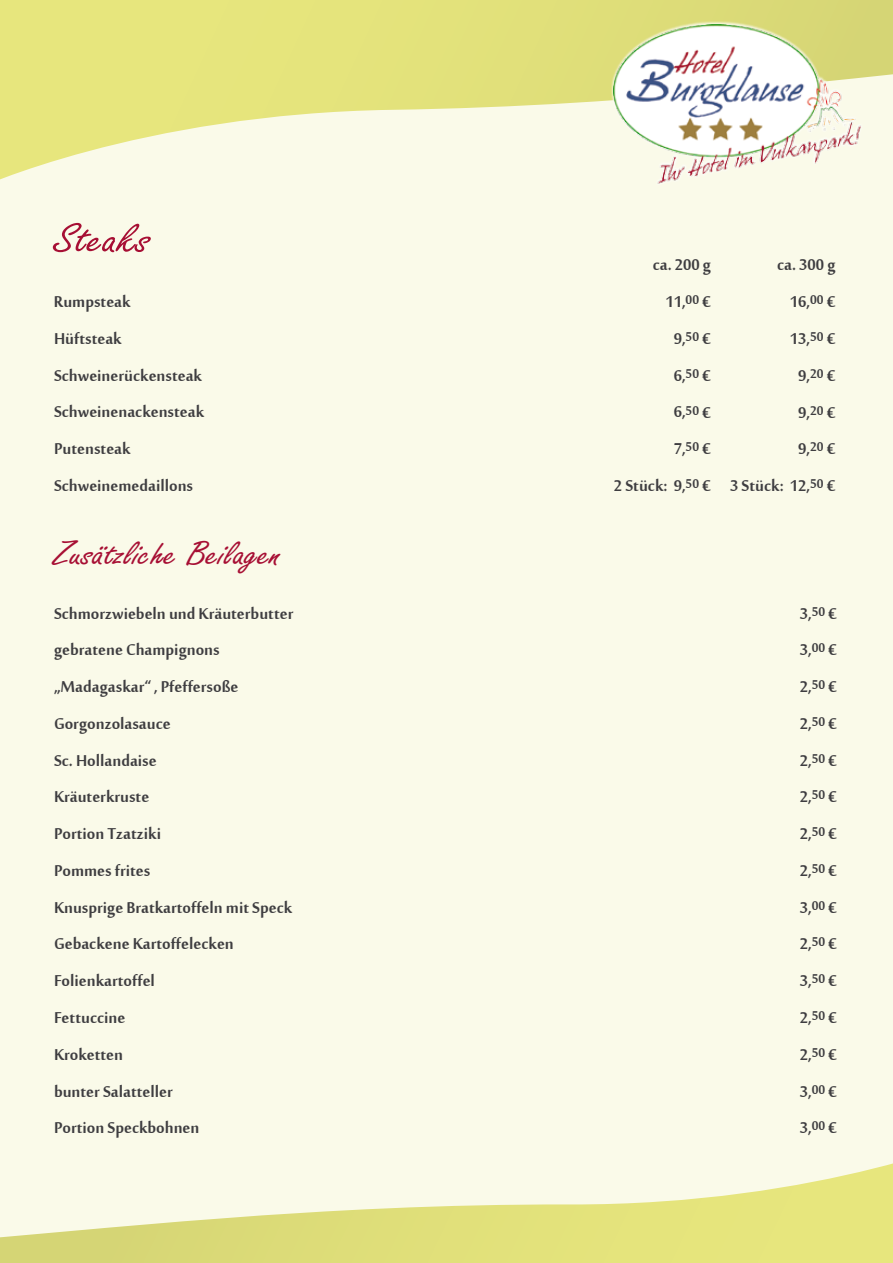
<style>
.page{position:relative;width:893px;height:1263px;background:#fafae9}
.page>*{position:absolute;margin:0;border:0;box-sizing:border-box;transform-origin:0 0}
.t1{font:45px "Freestyle Script";color:#a70f34;scale:1.21 1}
.t2{font:36px "Freestyle Script";color:#a70f34;scale:1.21 1}
.t3{font:24px "Mool Boran";color:#3e3d40}
.s1{font-size:19.5px}
</style>
<div class="page">
<svg style="left:0;top:0;width:893px;height:180px"></svg>
<svg style="left:0;top:1163px;width:893px;height:100px"></svg>
<div style="left:611px;top:21px;width:252px;height:165px;background:#fff;opacity:.75"></div>
<img style="left:614px;top:25px;width:249px;height:161px">
<h1 class="t1" style="left:54px;top:215px;width:81px">Steaks</h1>
<p class="t3" style="left:653px;top:248px;width:60px">ca. 200 g</p>
<p class="t3" style="left:777px;top:248px;width:60px">ca. 300 g</p>
<p class="t3" style="left:54px;top:285px;width:78px">Rumpsteak</p>
<p class="t3" style="left:665px;top:285px;width:47px">11,<span class="s1">00</span> €</p>
<p class="t3" style="left:790px;top:285px;width:47px">16,<span class="s1">00</span> €</p>
<p class="t3" style="left:54px;top:322px;width:69px">Hüftsteak</p>
<p class="t3" style="left:674px;top:322px;width:39px">9,<span class="s1">50</span> €</p>
<p class="t3" style="left:790px;top:322px;width:47px">13,<span class="s1">50</span> €</p>
<p class="t3" style="left:54px;top:358px;width:150px">Schweinerückensteak</p>
<p class="t3" style="left:674px;top:358px;width:39px">6,<span class="s1">50</span> €</p>
<p class="t3" style="left:798px;top:358px;width:39px">9,<span class="s1">20</span> €</p>
<p class="t3" style="left:54px;top:395px;width:152px">Schweinenackensteak</p>
<p class="t3" style="left:674px;top:395px;width:39px">6,<span class="s1">50</span> €</p>
<p class="t3" style="left:798px;top:395px;width:39px">9,<span class="s1">20</span> €</p>
<p class="t3" style="left:54px;top:432px;width:78px">Putensteak</p>
<p class="t3" style="left:674px;top:432px;width:39px">7,<span class="s1">50</span> €</p>
<p class="t3" style="left:798px;top:432px;width:39px">9,<span class="s1">20</span> €</p>
<p class="t3" style="left:54px;top:469px;width:141px">Schweinemedaillons</p>
<p class="t3" style="left:614px;top:469px;width:223px">2 Stück: 9,<span class="s1">50</span> € 3 Stück: 12,<span class="s1">50</span> €</p>
<h2 class="t2" style="left:54px;top:534px;width:190px">Zusätzliche Beilagen</h2>
<p class="t3" style="left:54px;top:596px;width:241px">Schmorzwiebeln und Kräuterbutter</p>
<p class="t3" style="left:800px;top:596px;width:39px">3,<span class="s1">50</span> €</p>
<p class="t3" style="left:54px;top:633px;width:167px">gebratene Champignons</p>
<p class="t3" style="left:800px;top:633px;width:39px">3,<span class="s1">00</span> €</p>
<p class="t3" style="left:54px;top:670px;width:186px">„Madagaskar“ , Pfeffersoße</p>
<p class="t3" style="left:800px;top:670px;width:39px">2,<span class="s1">50</span> €</p>
<p class="t3" style="left:54px;top:707px;width:118px">Gorgonzolasauce</p>
<p class="t3" style="left:800px;top:707px;width:39px">2,<span class="s1">50</span> €</p>
<p class="t3" style="left:54px;top:743px;width:104px">Sc. Hollandaise</p>
<p class="t3" style="left:800px;top:743px;width:39px">2,<span class="s1">50</span> €</p>
<p class="t3" style="left:54px;top:780px;width:97px">Kräuterkruste</p>
<p class="t3" style="left:800px;top:780px;width:39px">2,<span class="s1">50</span> €</p>
<p class="t3" style="left:54px;top:817px;width:109px">Portion Tzatziki</p>
<p class="t3" style="left:800px;top:817px;width:39px">2,<span class="s1">50</span> €</p>
<p class="t3" style="left:54px;top:854px;width:98px">Pommes frites</p>
<p class="t3" style="left:800px;top:854px;width:39px">2,<span class="s1">50</span> €</p>
<p class="t3" style="left:54px;top:890px;width:240px">Knusprige Bratkartoffeln mit Speck</p>
<p class="t3" style="left:800px;top:890px;width:39px">3,<span class="s1">00</span> €</p>
<p class="t3" style="left:54px;top:927px;width:181px">Gebackene Kartoffelecken</p>
<p class="t3" style="left:800px;top:927px;width:39px">2,<span class="s1">50</span> €</p>
<p class="t3" style="left:54px;top:964px;width:102px">Folienkartoffel</p>
<p class="t3" style="left:800px;top:964px;width:39px">3,<span class="s1">50</span> €</p>
<p class="t3" style="left:54px;top:1001px;width:73px">Fettuccine</p>
<p class="t3" style="left:800px;top:1001px;width:39px">2,<span class="s1">50</span> €</p>
<p class="t3" style="left:54px;top:1037px;width:71px">Kroketten</p>
<p class="t3" style="left:800px;top:1037px;width:39px">2,<span class="s1">50</span> €</p>
<p class="t3" style="left:54px;top:1074px;width:120px">bunter Salatteller</p>
<p class="t3" style="left:800px;top:1074px;width:39px">3,<span class="s1">00</span> €</p>
<p class="t3" style="left:54px;top:1111px;width:147px">Portion Speckbohnen</p>
<p class="t3" style="left:800px;top:1111px;width:39px">3,<span class="s1">00</span> €</p>
</div>
